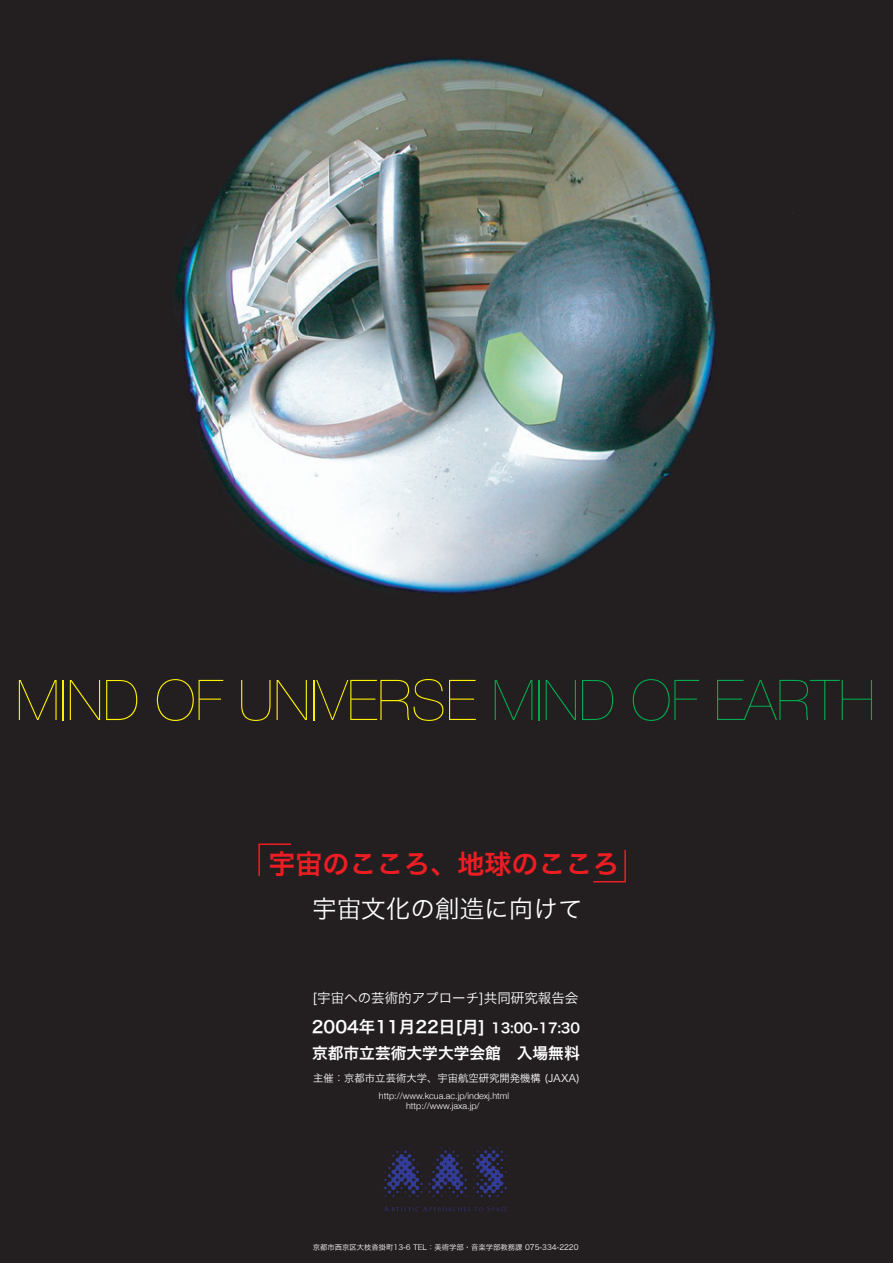
<style>
.page{position:relative;width:893px;height:1263px;background:#231f20}
.page>*{position:absolute;margin:0;border:0;box-sizing:border-box;transform-origin:0 0}
.t1{font:27px "Hiragino Kaku W6 90 msp RKSJ H";color:#ee1d23}
.t2{font:24.6px "Hiragino Kaku W3 90 msp RKSJ H";color:#fff}
.t3{font:16.5px "Hiragino Kaku W6 90 msp RKSJ H";color:#fff}
.t4{font:15.75px "Hiragino Kaku W6 90 msp RKSJ H";color:#fff}
.t5{font:13.5px "Hiragino Kaku W3 90 msp RKSJ H";color:#fff}
.t6{font:10.35px "Hiragino Kaku W3 90 msp RKSJ H";color:#fff}
.t7{font:300 9px/10.5px "Helvetica Neue 45";color:#fff;text-align:center}
.t8{font:7.35px "Hiragino Kaku W3 90 msp RKSJ H";color:#fff}
.s1{font-size:13.5px}
</style>
<div class="page">
<img style="left:100px;top:58px;width:697px;height:624px">
<svg style="left:381px;top:1147px;width:129px;height:64px"></svg>
<svg style="left:258px;top:843px;width:34px;height:34px"></svg>
<svg style="left:593px;top:849px;width:33px;height:34px"></svg>
<svg style="left:19px;top:680px;width:38px;height:40px"></svg>
<hr style="left:63px;top:680px;width:1px;height:40px;background:#fff101">
<svg style="left:70px;top:680px;width:30px;height:40px"></svg>
<svg style="left:106px;top:680px;width:31px;height:40px"></svg>
<svg style="left:157px;top:679px;width:66px;height:42px"></svg>
<svg style="left:241px;top:680px;width:30px;height:41px"></svg>
<svg style="left:277px;top:680px;width:30px;height:40px"></svg>
<hr style="left:313px;top:680px;width:1px;height:40px;background:#fff101">
<svg style="left:316px;top:679px;width:127px;height:42px"></svg>
<svg style="left:449px;top:680px;width:27px;height:40px"></svg>
<svg style="left:495px;top:680px;width:37px;height:40px"></svg>
<hr style="left:538px;top:680px;width:2px;height:40px;background:#00aa4d">
<svg style="left:546px;top:680px;width:30px;height:40px"></svg>
<svg style="left:582px;top:680px;width:31px;height:40px"></svg>
<svg style="left:633px;top:679px;width:66px;height:42px"></svg>
<svg style="left:717px;top:680px;width:155px;height:40px"></svg>
<p class="t1" style="left:269px;top:850px;width:352px">宇宙のこころ、地球のこころ</p>
<p class="t2" style="left:312px;top:897px;width:272px">宇宙文化の創造に向けて</p>
<p class="t5" style="left:313px;top:991px;width:267px">[宇宙への芸術的アプローチ]共同研究報告会</p>
<p class="t3" style="left:312px;top:1018px;width:270px">2004年11月22日[月] <span class="s1">13:00-17:30</span></p>
<p class="t4" style="left:312px;top:1044px;width:269px">京都市立芸術大学大学会館 入場無料</p>
<p class="t6" style="left:313px;top:1072px;width:268px">主催：京都市立芸術大学、宇宙航空研究開発機構 (JAXA)</p>
<p class="t7" style="left:379px;top:1090px;width:132px">http://www.kcua.ac.jp/indexj.html http://www.jaxa.jp/</p>
<p class="t8" style="left:313px;top:1243px;width:267px">京都市西京区大枝沓掛町13-6 TEL：美術学部・音楽学部教務課 075-334-2220</p>
</div>
